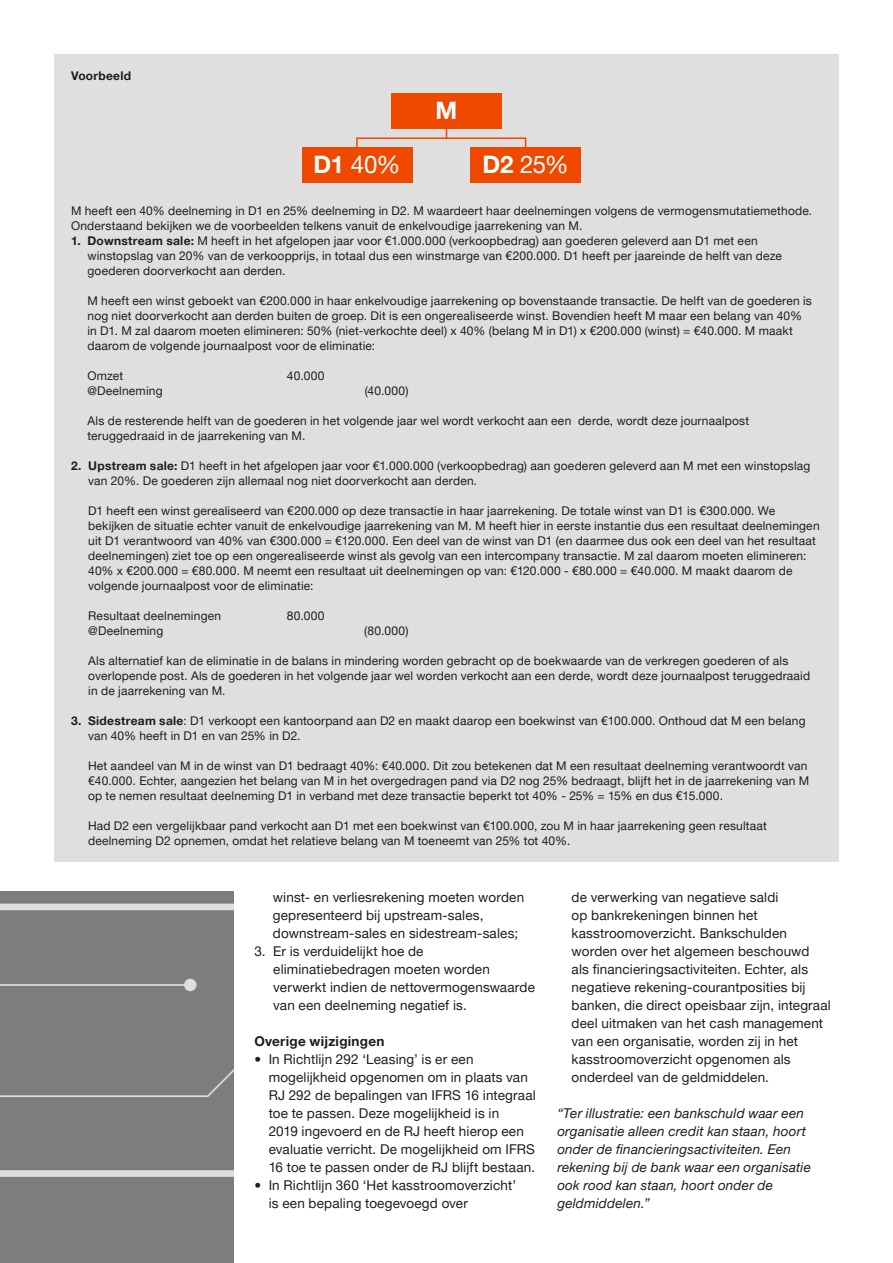
<style>
.page{position:relative;width:893px;height:1263px;background:#fff}
.page>*{position:absolute;margin:0;border:0;box-sizing:border-box;transform-origin:0 0}
.t1{font:24px "Helvetica Neue LT Pro";color:#fff}
.t2{font:700 24px "Helvetica Neue LT Pro";color:#fff}
.t3{font:13.5px/18px "Helvetica Neue LT Pro";letter-spacing:.01em;color:#1d1d1b}
.t4{font:italic 13.5px/18px "Helvetica Neue LT Pro";letter-spacing:.015em;color:#1d1d1b}
.t5{font:700 13.5px "Helvetica Neue LT Pro";letter-spacing:.02em;color:#1d1d1b}
.t6{font:12px/15px "Helvetica Neue LT Pro";letter-spacing:.015em;color:#1d1d1b}
.t7{font:700 12px "Helvetica Neue LT Pro";letter-spacing:.025em;color:#1d1d1b}
.s1{font-weight:700}
</style>
<div class="page">
<div style="left:54px;top:54px;width:785px;height:808px;background:#dfdfdf"></div>
<div style="left:391px;top:93px;width:111px;height:35px;background:#ef4900"></div>
<div style="left:302px;top:147px;width:110px;height:35px;background:#ef4900"></div>
<div style="left:470px;top:147px;width:111px;height:35px;background:#ef4900"></div>
<svg style="left:356px;top:128px;width:171px;height:27px"></svg>
<div style="left:0;top:891px;width:233px;height:276px;background:#7d7d7d"></div>
<svg style="left:0;top:1167px;width:233px;height:96px;background:#838383"></svg>
<div style="left:0;top:900px;width:233px;height:216px;background:#7d7d7d"></div>
<p class="t7" style="left:71px;top:68px;width:62px">Voorbeeld</p>
<h1 class="t2" style="left:435px;top:96px;width:23px">M</h1>
<h1 class="t1" style="left:314px;top:150px;width:88px"><span class="s1">D1</span> 40%</h1>
<h1 class="t1" style="left:482px;top:150px;width:88px"><span class="s1">D2</span> 25%</h1>
<p class="t6" style="left:71px;top:203px;width:743px">M heeft een 40% deelneming in D1 en 25% deelneming in D2. M waardeert haar deelnemingen volgens de vermogensmutatiemethode.<br>Onderstaand bekijken we de voorbeelden telkens vanuit de enkelvoudige jaarrekening van M.</p>
<p class="t6" style="left:87px;top:233px;width:696px;text-indent:-16px"><span class="s1">1. Downstream sale:</span> M heeft in het afgelopen jaar voor €1.000.000 (verkoopbedrag) aan goederen geleverd aan D1 met een winstopslag van 20% van de verkoopprijs, in totaal dus een winstmarge van €200.000. D1 heeft per jaareinde de helft van deze goederen doorverkocht aan derden.</p>
<p class="t6" style="left:87px;top:293px;width:726px">M heeft een winst geboekt van €200.000 in haar enkelvoudige jaarrekening op bovenstaande transactie. De helft van de goederen is nog niet doorverkocht aan derden buiten de groep. Dit is een ongerealiseerde winst. Bovendien heeft M maar een belang van 40% in D1. M zal daarom moeten elimineren: 50% (niet-verkochte deel) x 40% (belang M in D1) x €200.000 (winst) = €40.000. M maakt daarom de volgende journaalpost voor de eliminatie:</p>
<p class="t6" style="left:87px;top:368px;width:37px">Omzet</p>
<p class="t6" style="left:287px;top:368px;width:39px">40.000</p>
<p class="t6" style="left:87px;top:383px;width:77px">@Deelneming</p>
<p class="t6" style="left:365px;top:383px;width:45px">(40.000)</p>
<p class="t6" style="left:87px;top:413px;width:663px">Als de resterende helft van de goederen in het volgende jaar wel wordt verkocht aan een derde, wordt deze journaalpost teruggedraaid in de jaarrekening van M.</p>
<p class="t6" style="left:88px;top:458px;width:724px;text-indent:-17px"><span class="s1">2. Upstream sale:</span> D1 heeft in het afgelopen jaar voor €1.000.000 (verkoopbedrag) aan goederen geleverd aan M met een winstopslag van 20%. De goederen zijn allemaal nog niet doorverkocht aan derden.</p>
<p class="t6" style="left:88px;top:503px;width:733px">D1 heeft een winst gerealiseerd van €200.000 op deze transactie in haar jaarrekening. De totale winst van D1 is €300.000. We bekijken de situatie echter vanuit de enkelvoudige jaarrekening van M. M heeft hier in eerste instantie dus een resultaat deelnemingen uit D1 verantwoord van 40% van €300.000 = €120.000. Een deel van de winst van D1 (en daarmee dus ook een deel van het resultaat deelnemingen) ziet toe op een ongerealiseerde winst als gevolg van een intercompany transactie. M zal daarom moeten elimineren:<br>40% x €200.000 = €80.000. M neemt een resultaat uit deelnemingen op van: €120.000 - €80.000 = €40.000. M maakt daarom de volgende journaalpost voor de eliminatie:</p>
<p class="t6" style="left:88px;top:608px;width:134px">Resultaat deelnemingen</p>
<p class="t6" style="left:287px;top:608px;width:39px">80.000</p>
<p class="t6" style="left:88px;top:623px;width:77px">@Deelneming</p>
<p class="t6" style="left:364px;top:623px;width:46px">(80.000)</p>
<p class="t6" style="left:88px;top:653px;width:723px">Als alternatief kan de eliminatie in de balans in mindering worden gebracht op de boekwaarde van de verkregen goederen of als overlopende post. Als de goederen in het volgende jaar wel worden verkocht aan een derde, wordt deze journaalpost teruggedraaid in de jaarrekening van M.</p>
<p class="t6" style="left:88px;top:713px;width:719px;text-indent:-17px"><span class="s1">3. Sidestream sale</span>: D1 verkoopt een kantoorpand aan D2 en maakt daarop een boekwinst van €100.000. Onthoud dat M een belang van 40% heeft in D1 en van 25% in D2.</p>
<p class="t6" style="left:88px;top:758px;width:723px">Het aandeel van M in de winst van D1 bedraagt 40%: €40.000. Dit zou betekenen dat M een resultaat deelneming verantwoordt van €40.000. Echter, aangezien het belang van M in het overgedragen pand via D2 nog 25% bedraagt, blijft het in de jaarrekening van M op te nemen resultaat deelneming D1 in verband met deze transactie beperkt tot 40% - 25% = 15% en dus €15.000.</p>
<p class="t6" style="left:88px;top:818px;width:680px">Had D2 een vergelijkbaar pand verkocht aan D1 met een boekwinst van €100.000, zou M in haar jaarrekening geen resultaat deelneming D2 opnemen, omdat het relatieve belang van M toeneemt van 25% tot 40%.</p>
<p class="t3" style="left:273px;top:888px;width:253px">winst- en verliesrekening moeten worden gepresenteerd bij upstream-sales, downstream-sales en sidestream-sales;</p>
<p class="t3" style="left:273px;top:942px;width:263px;text-indent:-19px">3. Er is verduidelijkt hoe de eliminatiebedragen moeten worden verwerkt indien de nettovermogenswaarde van een deelneming negatief is.</p>
<p class="t5" style="left:254px;top:1033px;width:131px">Overige wijzigingen</p>
<p class="t3" style="left:269px;top:1050px;width:269px;text-indent:-14px">• In Richtlijn 292 ‘Leasing’ is er een mogelijkheid opgenomen om in plaats van RJ 292 de bepalingen van IFRS 16 integraal toe te passen. Deze mogelijkheid is in<br>2019 ingevoerd en de RJ heeft hierop een evaluatie verricht. De mogelijkheid om IFRS 16 toe te passen onder de RJ blijft bestaan.</p>
<p class="t3" style="left:269px;top:1176px;width:249px;text-indent:-14px">• In Richtlijn 360 ‘Het kasstroomoverzicht’ is een bepaling toegevoegd over</p>
<p class="t3" style="left:572px;top:888px;width:261px">de verwerking van negatieve saldi<br>op bankrekeningen binnen het kasstroomoverzicht. Bankschulden worden over het algemeen beschouwd<br>als financieringsactiviteiten. Echter, als negatieve rekening-courantposities bij banken, die direct opeisbaar zijn, integraal deel uitmaken van het cash management van een organisatie, worden zij in het kasstroomoverzicht opgenomen als onderdeel van de geldmiddelen.</p>
<p class="t4" style="left:557px;top:1104px;width:255px">“Ter illustratie: een bankschuld waar een organisatie alleen credit kan staan, hoort onder de financieringsactiviteiten. Een rekening bij de bank waar een organisatie ook rood kan staan, hoort onder de geldmiddelen.”</p>
</div>
